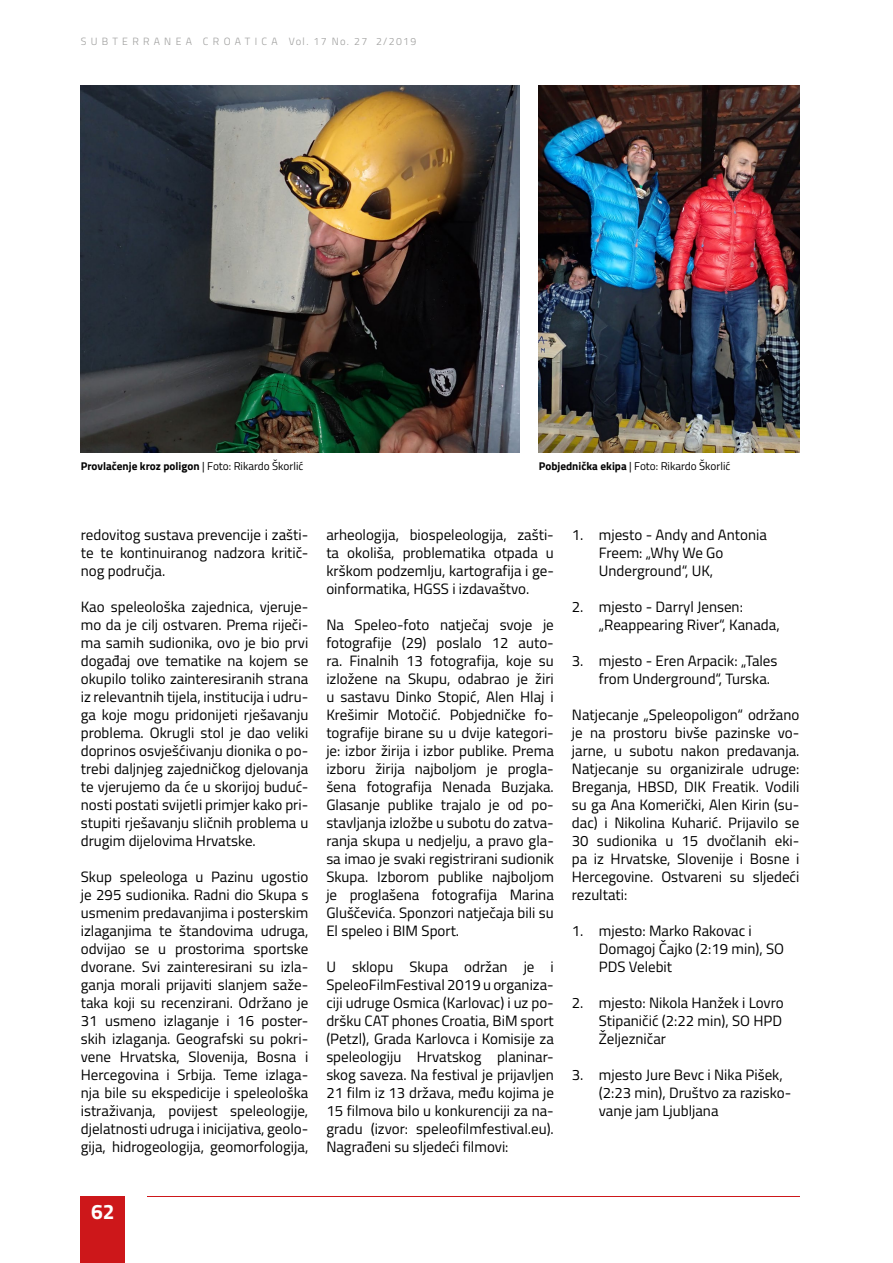
<style>
.page{position:relative;width:893px;height:1263px;background:#fff}
.page>*{position:absolute;margin:0;border:0;box-sizing:border-box;transform-origin:0 0}
.t1{font:700 21px "Titillium";color:#fff}
.t2{font:15px/18px "Titillium";color:#000;text-align:justify}
.t3{font:700 11.25px "Titillium";color:#000}
.t4{font:11.25px "Titillium";color:#000}
.t5{font:300 10.5px "Titillium";letter-spacing:.41em;color:#9d9d9c}
.s1{font-weight:400}
.s2{font-weight:700}
</style>
<div class="page">
<hr style="left:147px;top:1196px;width:652px;height:1px;background:#cd171a">
<div style="left:81px;top:1196px;width:44px;height:67px;background:#cd171a"></div>
<img style="left:539px;top:85px;width:260px;height:368px">
<img style="left:81px;top:85px;width:439px;height:368px">
<hr style="left:892px;top:216px;width:1px;height:47px;background:#cd171a">
<p class="t5" style="left:81px;top:33px;width:337px">SUBTERRANEA CROATICA Vol. 17 No. 27 2/2019</p>
<p class="t3" style="left:81px;top:457px;width:224px">Provlačenje kroz poligon <span class="s1">| Foto: Rikardo Škorlić</span></p>
<p class="t4" style="left:539px;top:458px;width:193px"><span class="s2">Pobjednička ekipa</span> | Foto: Rikardo Škorlić</p>
<p class="t2" style="left:81px;top:525px;width:229px">redovitog sustava prevencije i zašti&shy;te te kontinuiranog nadzora kritič&shy;nog područja.</p>
<p class="t2" style="left:81px;top:597px;width:229px">Kao speleološka zajednica, vjeruje&shy;mo da je cilj ostvaren. Prema riječi&shy;ma samih sudionika, ovo je bio prvi događaj ove tematike na kojem se okupilo toliko zainteresiranih strana iz relevantnih tijela, institucija i udru&shy;ga koje mogu pridonijeti rješavanju problema. Okrugli stol je dao veliki doprinos osvješćivanju dionika o po&shy;trebi daljnjeg zajedničkog djelovanja te vjerujemo da će u skorijoj buduć&shy;nosti postati svijetli primjer kako pri&shy;stupiti rješavanju sličnih problema u drugim dijelovima Hrvatske.</p>
<p class="t2" style="left:81px;top:867px;width:229px">Skup speleologa u Pazinu ugostio je 295 sudionika. Radni dio Skupa s usmenim predavanjima i posterskim izlaganjima te štandovima udruga, odvijao se u prostorima sportske dvorane. Svi zainteresirani su izla&shy;ganja morali prijaviti slanjem saže&shy;taka koji su recenzirani. Održano je 31 usmeno izlaganje i 16 poster&shy;skih izlaganja. Geografski su pokri&shy;vene Hrvatska, Slovenija, Bosna i Hercegovina i Srbija. Teme izlaga&shy;nja bile su ekspedicije i speleološka istraživanja, povijest speleologije, djelatnosti udruga i inicijativa, geolo&shy;gija, hidrogeologija, geomorfologija,</p>
<p class="t2" style="left:326px;top:525px;width:229px">arheologija, biospeleologija, zašti&shy;ta okoliša, problematika otpada u krškom podzemlju, kartografija i ge&shy;oinformatika, HGSS i izdavaštvo.</p>
<p class="t2" style="left:326px;top:615px;width:229px">Na Speleo-foto natječaj svoje je fotografije (29) poslalo 12 auto&shy;ra. Finalnih 13 fotografija, koje su izložene na Skupu, odabrao je žiri u sastavu Dinko Stopić, Alen Hlaj i Krešimir Motočić. Pobjedničke fo&shy;tografije birane su u dvije kategori&shy;je: izbor žirija i izbor publike. Prema izboru žirija najboljom je progla&shy;šena fotografija Nenada Buzjaka.<br>Glasanje publike trajalo je od po&shy;stavljanja izložbe u subotu do zatva&shy;ranja skupa u nedjelju, a pravo gla&shy;sa imao je svaki registrirani sudionik Skupa. Izborom publike najboljom je proglašena fotografija Marina Gluščevića. Sponzori natječaja bili su El speleo i BIM Sport.</p>
<p class="t2" style="left:326px;top:957px;width:229px">U sklopu Skupa održan je i SpeleoFilmFestival 2019 u organiza&shy;ciji udruge Osmica (Karlovac) i uz po&shy;dršku CAT phones Croatia, BiM sport (Petzl), Grada Karlovca i Komisije za speleologiju Hrvatskog planinar&shy;skog saveza. Na festival je prijavljen 21 film iz 13 država, među kojima je 15 filmova bilo u konkurenciji za na&shy;gradu (izvor: speleofilmfestival.eu).<br>Nagrađeni su sljedeći filmovi:</p>
<p class="t2" style="left:599px;top:525px;width:169px;text-align:left;text-indent:-27px">1. mjesto - Andy and Antonia<br>Freem: „Why We Go<br>Underground“, UK,</p>
<p class="t2" style="left:599px;top:597px;width:182px;text-indent:-27px">2. mjesto - Darryl Jensen: „Reappearing River“, Kanada,</p>
<p class="t2" style="left:599px;top:651px;width:180px;text-indent:-27px">3. mjesto - Eren Arpacik: „Tales from Underground“, Turska.</p>
<p class="t2" style="left:572px;top:705px;width:229px">Natjecanje „Speleopoligon“ održano je na prostoru bivše pazinske vo&shy;jarne, u subotu nakon predavanja.<br>Natjecanje su organizirale udruge:<br>Breganja, HBSD, DIK Freatik. Vodili su ga Ana Komerički, Alen Kirin (su&shy;dac) i Nikolina Kuharić. Prijavilo se 30 sudionika u 15 dvočlanih eki&shy;pa iz Hrvatske, Slovenije i Bosne i Hercegovine. Ostvareni su sljedeći rezultati:</p>
<p class="t2" style="left:599px;top:921px;width:187px;text-align:left;text-indent:-27px">1. mjesto: Marko Rakovac i<br>Domagoj Čajko (2:19 min), SO<br>PDS Velebit</p>
<p class="t2" style="left:599px;top:993px;width:186px;text-indent:-27px">2. mjesto: Nikola Hanžek i Lovro Stipaničić (2:22 min), SO HPD Željezničar</p>
<p class="t2" style="left:599px;top:1065px;width:194px;text-align:left;text-indent:-27px">3. mjesto Jure Bevc i Nika Pišek, (2:23 min), Društvo za razisko&shy;vanje jam Ljubljana</p>
<h1 class="t1" style="left:91px;top:1195px;width:25px">62</h1>
</div>
